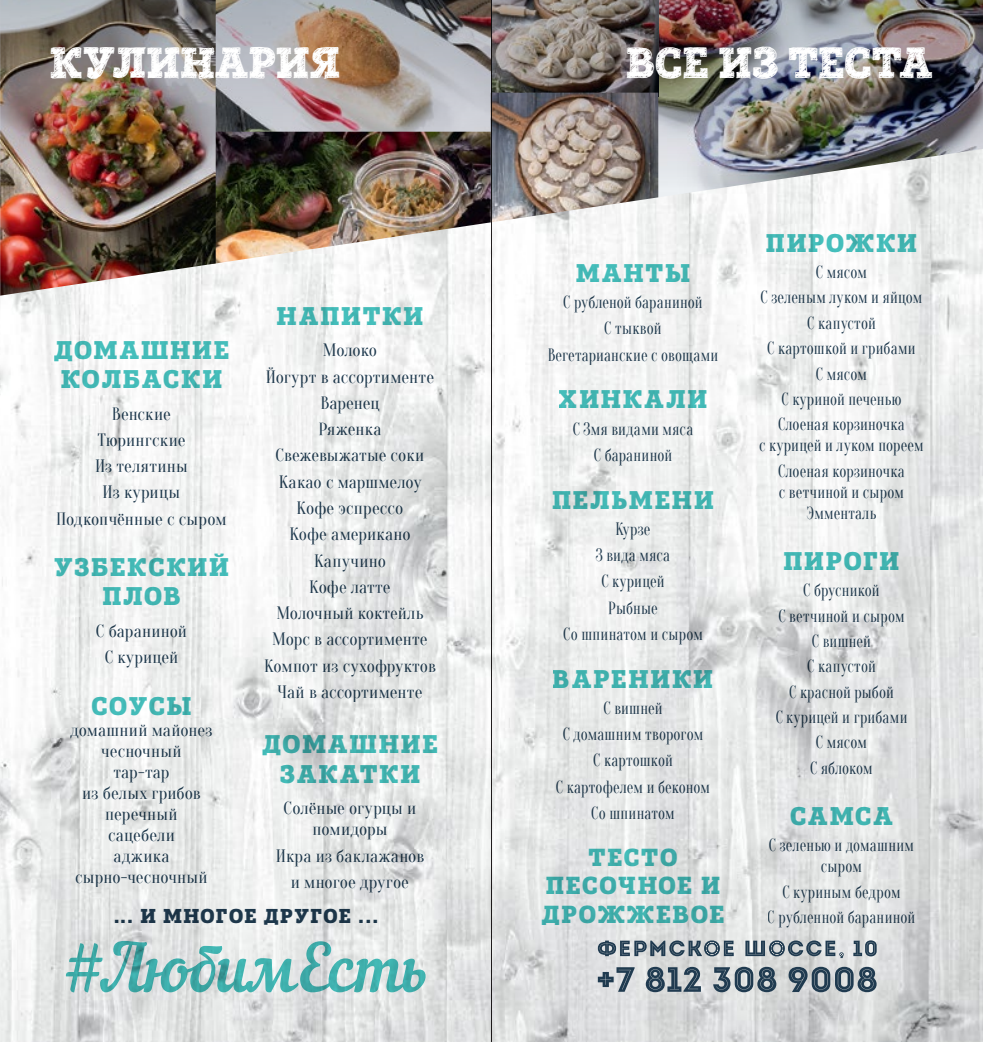
<style>
.page{position:relative;width:983px;height:1042px;background:#fff}
.page>*{position:absolute;margin:0;border:0;box-sizing:border-box;transform-origin:0 0}
.t1{font:42px "Posterizer KG Sketch";letter-spacing:-.01em;color:#fff}
.t2{font:24.5px/29.4px "Posterizer KG";letter-spacing:.07em;color:#46c1be;text-align:center}
.t3{font:23.62px/28.3px "Posterizer KG";letter-spacing:.065em;color:#46c1be;text-align:center}
.t4{font:19.25px "Posterizer KG";letter-spacing:.075em;color:#203b50}
.t5{font:17.5px/25.4px "Oranienbaum";letter-spacing:.01em;color:#203b50;text-align:center;scale:.85 1}
.t6{font:17.5px/26.2px "Oranienbaum";letter-spacing:.01em;color:#203b50;text-align:center}
.t7{font:17.5px/21px "Oranienbaum";letter-spacing:-.01em;color:#203b50;text-align:center}
</style>
<div class="page">
<img style="left:0;top:296px;width:982px;height:746px">
<img style="left:0;top:0;width:982px;height:296px">
<svg style="left:66px;top:941px;width:359px;height:51px;background:#a6cfce"></svg>
<svg style="left:597px;top:938px;width:136px;height:21px;background:#97a2a9"></svg>
<svg style="left:745px;top:938px;width:98px;height:21px;background:#9ba6ac"></svg>
<svg style="left:853px;top:940px;width:23px;height:16px"></svg>
<svg style="left:643px;top:966px;width:59px;height:26px;background:#7d8b95"></svg>
<svg style="left:713px;top:967px;width:65px;height:25px;background:#768691"></svg>
<svg style="left:788px;top:967px;width:91px;height:25px;background:#778691"></svg>
<svg style="left:597px;top:967px;width:37px;height:25px"></svg>
<hr style="left:491px;top:0;width:1px;height:1042px;background:#231f20">
<h1 class="t1" style="left:50px;top:37px;width:292px">КУЛИНАРИЯ</h1>
<h1 class="t1" style="left:625px;top:37px;width:309px">ВСЕ ИЗ ТЕСТА</h1>
<h2 class="t2" style="left:54px;top:335px;width:177px;text-align:left">ДОМАШНИЕ<br>КОЛБАСКИ</h2>
<p class="t6" style="left:56px;top:401px;width:172px">Венские<br>Тюрингские<br>Из телятины<br>Из курицы<br>Подкопчённые с сыром</p>
<h2 class="t2" style="left:54px;top:553px;width:176px">УЗБЕКСКИЙ<br>ПЛОВ</h2>
<p class="t6" style="left:96px;top:618px;width:93px">С бараниной<br>С курицей</p>
<h2 class="t2" style="left:91px;top:691px;width:102px">СОУСЫ</h2>
<p class="t6" style="left:71px;top:719px;width:143px;line-height:21px">домашний майонез чесночный<br>тар-тар<br>из белых грибов перечный сацебели<br>аджика сырно-чесночный</p>
<h2 class="t2" style="left:276px;top:302px;width:148px">НАПИТКИ</h2>
<p class="t6" style="left:264px;top:338px;width:173px">Молоко<br>Йогурт в ассортименте<br>Варенец<br>Ряженка<br>Свежевыжатые соки<br>Какао с маршмелоу<br>Кофе эспрессо<br>Кофе американо<br>Капучино<br>Кофе латте<br>Молочный коктейль<br>Морс в ассортименте<br>Компот из сухофруктов<br>Чай в ассортименте</p>
<h2 class="t2" style="left:262px;top:730px;width:177px">ДОМАШНИЕ<br>ЗАКАТКИ</h2>
<p class="t7" style="left:283px;top:798px;width:134px">Солёные огурцы и помидоры</p>
<p class="t6" style="left:276px;top:843px;width:150px">Икра из баклажанов и многое другое</p>
<p class="t4" style="left:113px;top:903px;width:266px">... И МНОГОЕ ДРУГОЕ ...</p>
<h2 class="t2" style="left:575px;top:259px;width:116px">МАНТЫ</h2>
<p class="t5" style="left:547px;top:289px;width:202px;line-height:26.2px">С рубленой бараниной<br>С тыквой<br>Вегетарианские с овощами</p>
<h2 class="t2" style="left:558px;top:385px;width:150px">ХИНКАЛИ</h2>
<p class="t5" style="left:572px;top:416px;width:143px;line-height:26.2px">С 3мя видами мяса<br>С бараниной</p>
<h2 class="t2" style="left:552px;top:485px;width:163px">ПЕЛЬМЕНИ</h2>
<p class="t5" style="left:563px;top:516px;width:166px;line-height:26.2px">Курзе<br>3 вида мяса<br>С курицей<br>Рыбные<br>Со шпинатом и сыром</p>
<h2 class="t2" style="left:552px;top:664px;width:162px">ВАРЕНИКИ</h2>
<p class="t5" style="left:555px;top:695px;width:183px;line-height:26.2px">С вишней<br>С домашним творогом<br>С картошкой<br>С картофелем и беконом<br>Со шпинатом</p>
<h3 class="t3" style="left:541px;top:844px;width:184px">ТЕСТО<br>ПЕСОЧНОЕ И<br>ДРОЖЖЕВОЕ</h3>
<h2 class="t2" style="left:765px;top:229px;width:153px">ПИРОЖКИ</h2>
<p class="t5" style="left:760px;top:260px;width:192px">С мясом<br>С зеленым луком и яйцом<br>С капустой<br>С картошкой и грибами<br>С мясом<br>С куриной печенью<br>Слоеная корзиночка</p>
<p class="t5" style="left:759px;top:433px;width:195px">с курицей и луком пореем<br>Слоеная корзиночка</p>
<p class="t5" style="left:778px;top:482px;width:149px;line-height:21px">с ветчиной и сыром<br>Эмменталь</p>
<h2 class="t2" style="left:783px;top:547px;width:117px">ПИРОГИ</h2>
<p class="t5" style="left:775px;top:578px;width:157px">С брусникой<br>С ветчиной и сыром<br>С вишней<br>С капустой<br>С красной рыбой<br>С курицей и грибами<br>С мясом<br>С яблоком</p>
<h2 class="t2" style="left:789px;top:802px;width:104px">САМСА</h2>
<p class="t5" style="left:768px;top:835px;width:172px;line-height:21px">С зеленью и домашним сыром</p>
<p class="t5" style="left:767px;top:879px;width:175px">С куриным бедром<br>С рубленной бараниной</p>
</div>
